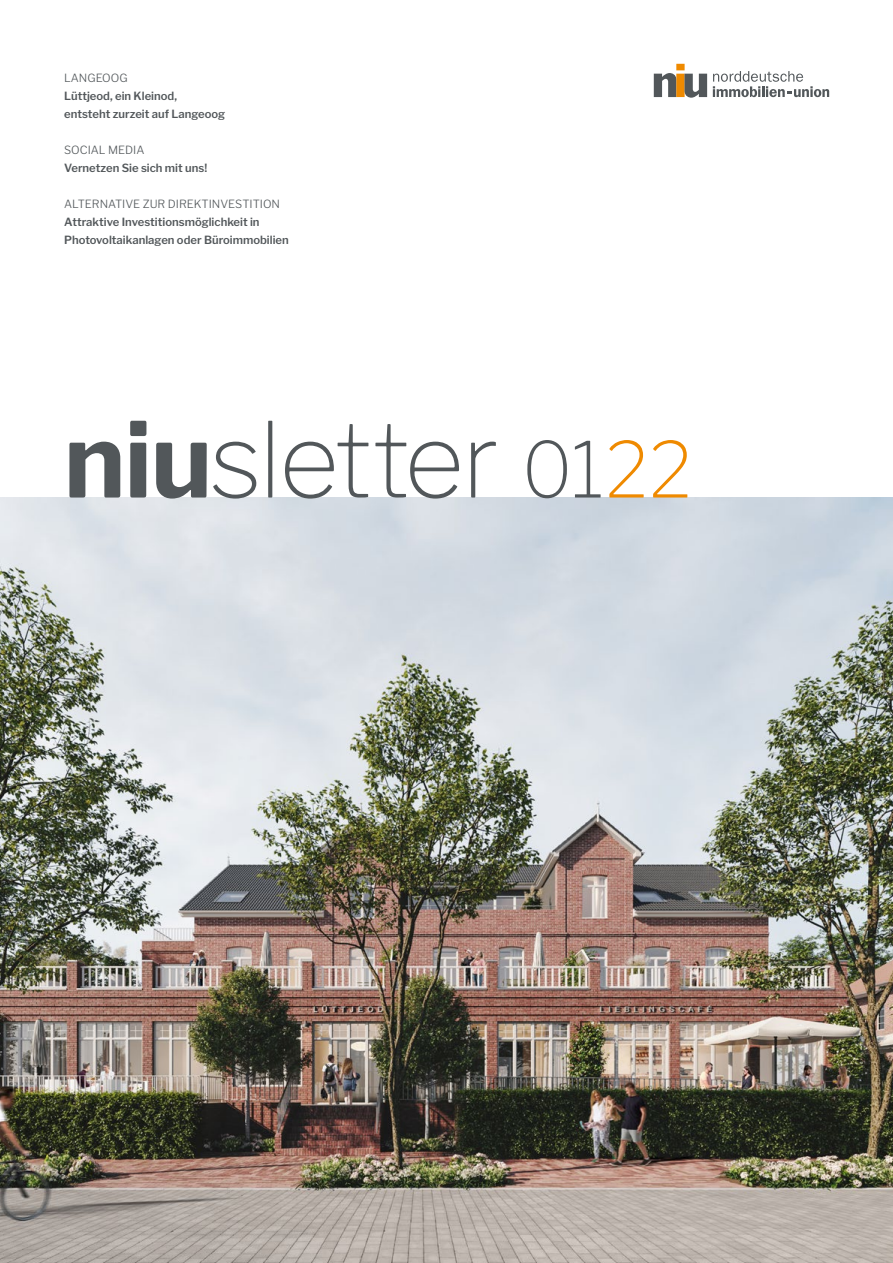
<style>
.page{position:relative;width:893px;height:1263px;background:#fff}
.page>*{position:absolute;margin:0;border:0;box-sizing:border-box;transform-origin:0 0}
.t1{font:100 103.5px "Libre Franklin";letter-spacing:-.03em;color:#52575a}
.t2{font:600 11.25px/18px "Libre Franklin";color:#52575a}
.t3{font:300 11.25px "Libre Franklin";color:#52575a}
.s1{font-weight:700}
.s2{font-size:76.5px}
.s3{font-size:76.5px;color:#ef8a00}
</style>
<div class="page">
<img style="left:0;top:497px;width:893px;height:766px">
<svg style="left:654px;top:64px;width:53px;height:34px"></svg>
<svg style="left:713px;top:71px;width:116px;height:26px"></svg>
<p class="t3" style="left:64px;top:71px;width:65px">LANGEOOG</p>
<p class="t2" style="left:64px;top:87px;width:163px">Lüttjeod, ein Kleinod, entsteht zurzeit auf Langeoog</p>
<p class="t3" style="left:64px;top:143px;width:82px">SOCIAL MEDIA</p>
<p class="t2" style="left:64px;top:159px;width:145px">Vernetzen Sie sich mit uns!</p>
<p class="t3" style="left:64px;top:197px;width:217px">ALTERNATIVE ZUR DIREKTINVESTITION</p>
<p class="t2" style="left:64px;top:213px;width:226px">Attraktive Investitionsmöglichkeit in<br>Photovoltaikanlagen oder Büroimmobilien</p>
<h1 class="t1" style="left:64px;top:397px;width:630px"><span class="s1">niu</span>sletter <span class="s2">01</span><span class="s3">22</span></h1>
</div>
